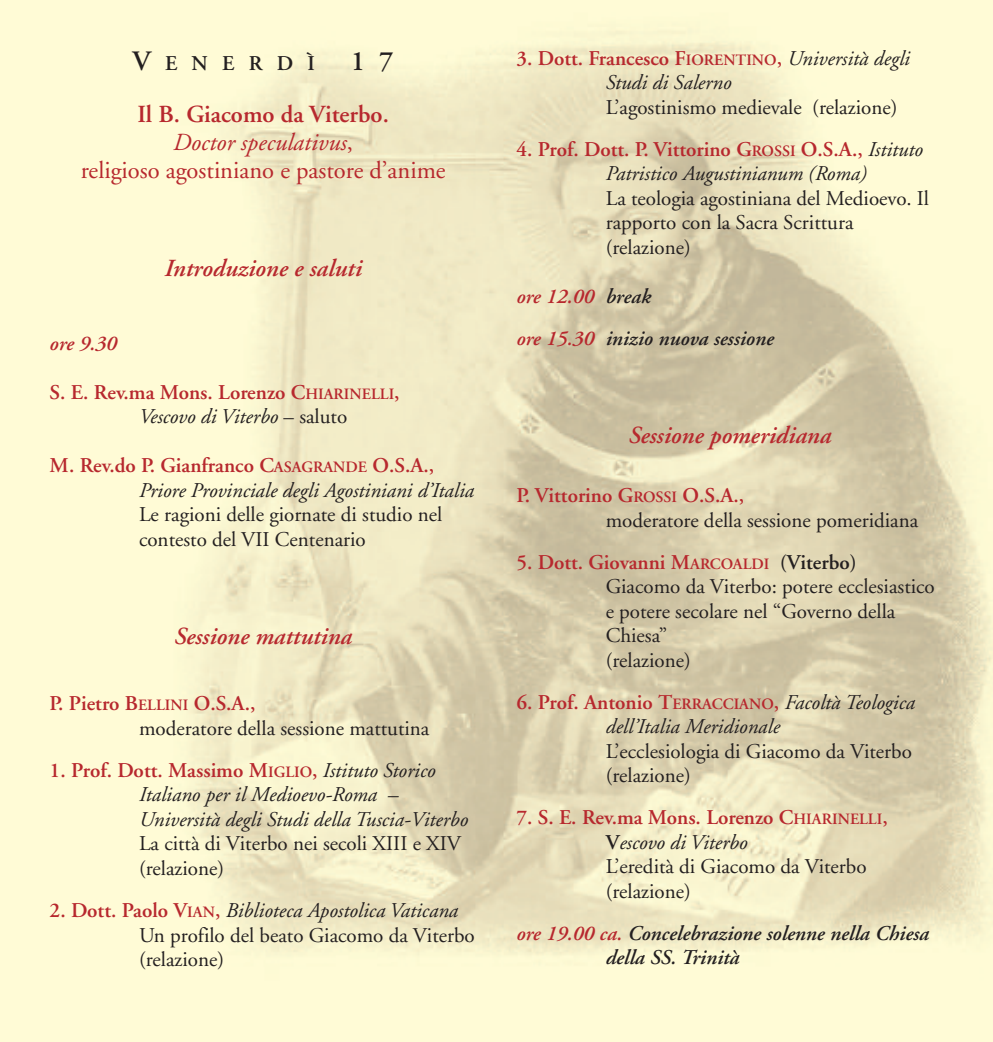
<style>
.page{position:relative;width:993px;height:1042px;background:#fff}
.page>*{position:absolute;margin:0;border:0;box-sizing:border-box;transform-origin:0 0}
.t1{font:600 28px "Adobe Garamond";color:#231f20}
.t2{font:24.5px/28px "Adobe Garamond";color:#b7282e;text-align:center}
.t3{font:italic 600 24.5px "Adobe Garamond";color:#b7282e}
.t4{font:21px/24.5px "Adobe Garamond";color:#231f20}
.t5{font:italic 21px/24.5px "Adobe Garamond";color:#231f20}
.t6{font:italic 600 21px/42px "Adobe Garamond";color:#231f20}
.t7{font:600 21px/24.5px "Adobe Garamond";color:#b7282e}
.t8{font:600 21px "Adobe Garamond";letter-spacing:.68em;color:#231f20}
.t9{font:italic 600 21px "Adobe Garamond";color:#b7282e}
.s1{font-size:28px}
.s2{font-weight:600}
.s3{font-style:italic}
.s4{font-size:15.75px}
.s5{font-weight:400;font-style:italic;color:#231f20}
.s6{font-weight:400;color:#231f20}
.s7{font-weight:600;font-style:normal;color:#b7282e}
.s8{font-weight:600;font-style:normal;font-size:15.75px;color:#b7282e}
.s9{font-weight:600;color:#b7282e}
.s10{font-weight:600;font-size:15.75px;color:#b7282e}
.s11{color:#b7282e}
</style>
<div class="page">
<p class="t8" style="left:133px;top:55px;width:184px"><span class="s1">V</span>ENERDÌ</p>
<h1 class="t1" style="left:350px;top:50px;width:44px">1 7</h1>
<p class="t2" style="left:81px;top:103px;width:366px"><span class="s2">Il B. Giacomo da Viterbo.<br></span><span class="s3">Doctor speculativus</span>,<br>religioso agostiniano e pastore d’anime</p>
<p class="t3" style="left:164px;top:259px;width:199px">Introduzione e saluti</p>
<p class="t9" style="left:50px;top:335px;width:69px">ore 9.30</p>
<p class="t7" style="left:139px;top:382px;width:262px;text-indent:-89px">S. E. Rev.ma Mons. Lorenzo C<span class="s4">HIARINELLI</span>,<br><span class="s5">Vescovo di Viterbo</span> <span class="s6">– saluto</span></p>
<p class="t5" style="left:139px;top:455px;width:336px;text-indent:-89px"><span class="s7">M. Rev.do P. Gianfranco C</span><span class="s8">ASAGRANDE</span> <span class="s7">O.S.A.,<br></span>Priore Provinciale degli Agostiniani d’Italia</p>
<p class="t4" style="left:139px;top:504px;width:305px">Le ragioni delle giornate di studio nel contesto del VII Centenario</p>
<p class="t3" style="left:174px;top:626px;width:179px">Sessione mattutina</p>
<p class="t4" style="left:139px;top:693px;width:292px;text-indent:-89px"><span class="s9">P. Pietro B</span><span class="s10">ELLINI</span> <span class="s9">O.S.A.,<br></span>moderatore della sessione mattutina</p>
<p class="t5" style="left:139px;top:760px;width:331px;text-indent:-89px"><span class="s7">1. Prof. Dott. Massimo M</span><span class="s8">IGLIO</span><span class="s7">,</span> Istituto Storico<br>Italiano per il Medioevo-Roma –<br>Università degli Studi della Tuscia-Viterbo</p>
<p class="t4" style="left:139px;top:833px;width:323px">La città di Viterbo nei secoli XIII e XIV (relazione)</p>
<p class="t4" style="left:139px;top:900px;width:337px;text-indent:-89px"><span class="s9">2. Dott. Paolo V</span><span class="s10">IAN</span><span class="s9">,</span> <span class="s3">Biblioteca Apostolica Vaticana<br></span>Un profilo del beato Giacomo da Viterbo (relazione)</p>
<p class="t5" style="left:605px;top:48px;width:306px;text-indent:-89px"><span class="s7">3. Dott. Francesco F</span><span class="s8">IORENTINO</span><span class="s7">,</span> Università degli<br>Studi di Salerno</p>
<p class="t4" style="left:605px;top:97px;width:293px">L’agostinismo medievale (relazione)</p>
<p class="t5" style="left:605px;top:139px;width:319px;text-indent:-89px"><span class="s7">4. Prof. Dott. P. Vittorino G</span><span class="s8">ROSSI</span> <span class="s7">O.S.A.,</span> Istituto<br>Patristico Augustinianum (Roma)</p>
<p class="t4" style="left:605px;top:188px;width:325px">La teologia agostiniana del Medioevo. Il rapporto con la Sacra Scrittura (relazione)</p>
<p class="t6" style="left:516px;top:277px;width:259px"><span class="s11">ore 12.00</span> break<br><span class="s11">ore 15.30</span> inizio nuova sessione</p>
<p class="t3" style="left:628px;top:425px;width:204px">Sessione pomeridiana</p>
<p class="t4" style="left:605px;top:485px;width:314px;text-indent:-89px"><span class="s9">P. Vittorino G</span><span class="s10">ROSSI</span> <span class="s9">O.S.A.,<br></span>moderatore della sessione pomeridiana</p>
<p class="t4" style="left:605px;top:552px;width:330px;text-indent:-89px"><span class="s9">5. Dott. Giovanni M</span><span class="s10">ARCOALDI</span> <span class="s2">(Viterbo)<br></span>Giacomo da Viterbo: potere ecclesiastico e potere secolare nel “Governo della<br>Chiesa”<br>(relazione)</p>
<p class="t5" style="left:605px;top:692px;width:311px;text-indent:-89px"><span class="s7">6. Prof. Antonio T</span><span class="s8">ERRACCIANO</span><span class="s7">,</span> Facoltà Teologica dell’Italia Meridionale</p>
<p class="t4" style="left:605px;top:741px;width:307px">L’ecclesiologia di Giacomo da Viterbo (relazione)</p>
<p class="t4" style="left:605px;top:807px;width:283px;text-indent:-89px"><span class="s9">7. S. E. Rev.ma Mons. Lorenzo C</span><span class="s10">HIARINELLI</span><span class="s9">,<br></span><span class="s2">V</span><span class="s3">escovo di Viterbo<br></span>L’eredità di Giacomo da Viterbo (relazione)</p>
<p class="t6" style="left:605px;top:923px;width:325px;line-height:24.5px;text-indent:-89px"><span class="s11">ore 19.00 ca.</span> Concelebrazione solenne nella Chiesa della SS. Trinità</p>
</div>
